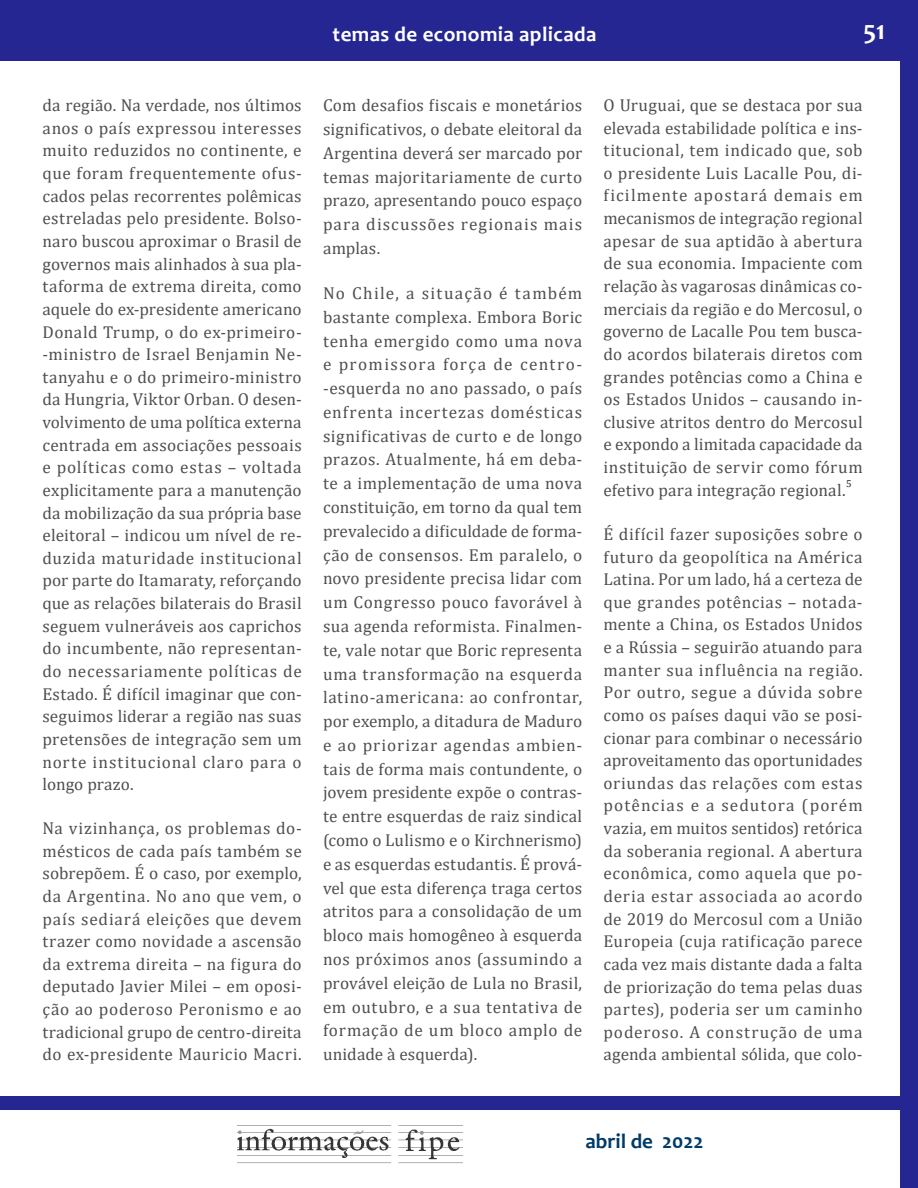
<style>
.page{position:relative;width:918px;height:1188px;background:#fff}
.page>*{position:absolute;margin:0;border:0;box-sizing:border-box;transform-origin:0 0}
.t1{font:700 27px "Candara";color:#fff}
.t2{font:700 21px "Candara";letter-spacing:.02em;color:#fff}
.t3{font:700 21px "Candara";color:#003b68}
.t4{font:17.25px/22.6px "Cambria";letter-spacing:.025em;color:#4e4f50;text-align:justify}
.t5{font:10.05px "Cambria";color:#231f20}
</style>
<div class="page">
<div style="left:900px;top:0;width:18px;height:1188px;background:#262693"></div>
<div style="left:0;top:0;width:918px;height:61px;background:#262693"></div>
<img style="left:238px;top:1128px;width:225px;height:36px">
<div style="left:0;top:1097px;width:918px;height:13px;background:#262693"></div>
<p class="t4" style="left:43px;top:94px;width:261px">da região. Na verdade, nos últimos anos o país expressou interesses muito reduzidos no continente, e que foram frequentemente ofus&shy;cados pelas recorrentes polêmicas estreladas pelo presidente. Bolso&shy;naro buscou aproximar o Brasil de governos mais alinhados à sua pla&shy;taforma de extrema direita, como aquele do ex-presidente americano Donald Trump, o do ex-primeiro--ministro de Israel Benjamin Ne&shy;tanyahu e o do primeiro-ministro da Hungria, Viktor Orban. O desen&shy;volvimento de uma política externa centrada em associações pessoais e políticas como estas – voltada explicitamente para a manutenção da mobilização da sua própria base eleitoral – indicou um nível de re&shy;duzida maturidade institucional por parte do Itamaraty, reforçando que as relações bilaterais do Brasil seguem vulneráveis aos caprichos do incumbente, não representan&shy;do necessariamente políticas de Estado. É difícil imaginar que con&shy;seguimos liderar a região nas suas pretensões de integração sem um norte institucional claro para o longo prazo.</p>
<p class="t4" style="left:43px;top:817px;width:261px">Na vizinhança, os problemas do&shy;mésticos de cada país também se sobrepõem. É o caso, por exemplo, da Argentina. No ano que vem, o país sediará eleições que devem trazer como novidade a ascensão da extrema direita – na figura do deputado Javier Milei – em oposi&shy;ção ao poderoso Peronismo e ao tradicional grupo de centro-direita do ex-presidente Mauricio Macri.</p>
<p class="t2" style="left:333px;top:21px;width:265px">temas de economia aplicada</p>
<h1 class="t1" style="left:863px;top:13px;width:23px">51</h1>
<p class="t4" style="left:323px;top:93px;width:261px;line-height:23.9px">Com desafios fiscais e monetários significativos, o debate eleitoral da Argentina deverá ser marcado por temas majoritariamente de curto prazo, apresentando pouco espaço para discussões regionais mais amplas.</p>
<p class="t4" style="left:323px;top:281px;width:261px;line-height:23.9px">No Chile, a situação é também bastante complexa. Embora Boric tenha emergido como uma nova e promissora força de centro--esquerda no ano passado, o país enfrenta incertezas domésticas significativas de curto e de longo prazos. Atualmente, há em deba&shy;te a implementação de uma nova constituição, em torno da qual tem prevalecido a dificuldade de forma&shy;ção de consensos. Em paralelo, o novo presidente precisa lidar com um Congresso pouco favorável à sua agenda reformista. Finalmen&shy;te, vale notar que Boric representa uma transformação na esquerda latino-americana: ao confrontar, por exemplo, a ditadura de Maduro e ao priorizar agendas ambien&shy;tais de forma mais contundente, o jovem presidente expõe o contras&shy;te entre esquerdas de raiz sindical (como o Lulismo e o Kirchnerismo) e as esquerdas estudantis. É prová&shy;vel que esta diferença traga certos atritos para a consolidação de um bloco mais homogêneo à esquerda nos próximos anos (assumindo a provável eleição de Lula no Brasil, em outubro, e a sua tentativa de formação de um bloco amplo de unidade à esquerda).</p>
<p class="t4" style="left:603px;top:94px;width:261px">O Uruguai, que se destaca por sua elevada estabilidade política e ins&shy;titucional, tem indicado que, sob o presidente Luis Lacalle Pou, di&shy;ficilmente apostará demais em mecanismos de integração regional apesar de sua aptidão à abertura de sua economia. Impaciente com relação às vagarosas dinâmicas co&shy;merciais da região e do Mercosul, o governo de Lacalle Pou tem busca&shy;do acordos bilaterais diretos com grandes potências como a China e os Estados Unidos – causando in&shy;clusive atritos dentro do Mercosul e expondo a limitada capacidade da instituição de servir como fórum efetivo para integração regional.</p>
<p class="t5" style="left:846px;top:478px;width:7px">5</p>
<p class="t4" style="left:603px;top:523px;width:261px">É difícil fazer suposições sobre o futuro da geopolítica na América Latina. Por um lado, há a certeza de que grandes potências – notada&shy;mente a China, os Estados Unidos e a Rússia – seguirão atuando para manter sua influência na região.<br>Por outro, segue a dúvida sobre como os países daqui vão se posi&shy;cionar para combinar o necessário aproveitamento das oportunidades oriundas das relações com estas potências e a sedutora (porém vazia, em muitos sentidos) retórica da soberania regional. A abertura econômica, como aquela que po&shy;deria estar associada ao acordo de 2019 do Mercosul com a União Europeia (cuja ratificação parece cada vez mais distante dada a falta de priorização do tema pelas duas partes), poderia ser um caminho poderoso. A construção de uma agenda ambiental sólida, que colo-</p>
<p class="t3" style="left:585px;top:1128px;width:120px">abril de 2022</p>
</div>
